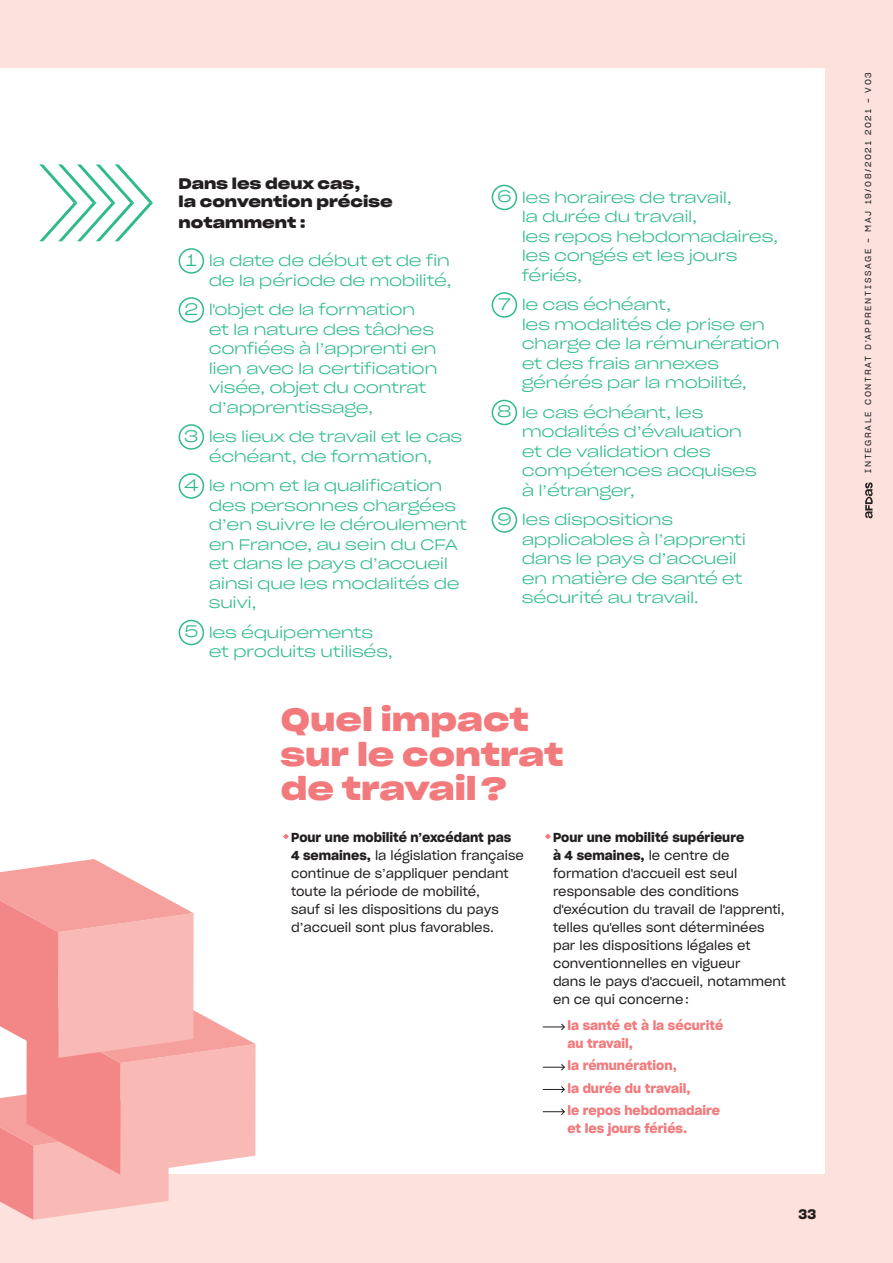
<style>
.page{position:relative;width:893px;height:1263px;background:#fde1dd}
.page>*{position:absolute;margin:0;border:0;box-sizing:border-box;transform-origin:0 0}
.t1{font:31.5px/34.5px "Sharp Grotesk Semi Bold 25";color:#f27a7c}
.t2{font:15px/19.5px "Sharp Grotesk Light 25";letter-spacing:-.03em;color:#2fba8c}
.t3{font:15px/18px "Sharp Grotesk Semi Bold 25";color:#231f20}
.t4{font:13.5px "Sharp Grotesk Semi Bold 20";color:#231f20}
.t5{font:12.75px/18px "Sharp Grotesk Book 20";color:#231f20}
.t6{font:12.75px/22.2px "Sharp Grotesk Semi Bold 20";color:#f27a7c}
.t7{font:12.75px/18px "Sharp Grotesk Semi Bold 20";color:#231f20}
.t8{font:8.55px "Sharp Grotesk Book 20";letter-spacing:.2em;color:#231f20}
.s1{font-size:16.5px}
.s2{font-family:"Sharp Grotesk Semi Bold 20"}
.s3{font-family:"Sharp Grotesk Book 20"}
</style>
<div class="page">
<div style="left:0;top:68px;width:825px;height:1106px;background:#fff"></div>
<svg style="left:39px;top:164px;width:114px;height:77px"></svg>
<svg style="left:0;top:859px;width:256px;height:361px"></svg>
<svg style="left:865px;top:482px;width:8px;height:36px"></svg>
<svg style="left:283px;top:834px;width:6px;height:5px"></svg>
<svg style="left:545px;top:834px;width:6px;height:5px"></svg>
<svg style="left:543px;top:1023px;width:22px;height:7px"></svg>
<svg style="left:543px;top:1064px;width:22px;height:7px"></svg>
<svg style="left:543px;top:1086px;width:22px;height:7px"></svg>
<svg style="left:543px;top:1108px;width:22px;height:7px"></svg>
<div style="left:179px;top:248px;width:25px;height:26px;border:2px solid #2fba8c;border-radius:50%"></div>
<div style="left:179px;top:297px;width:25px;height:26px;border:2px solid #2fba8c;border-radius:50%"></div>
<div style="left:179px;top:424px;width:25px;height:26px;border:2px solid #2fba8c;border-radius:50%"></div>
<div style="left:179px;top:473px;width:25px;height:26px;border:2px solid #2fba8c;border-radius:50%"></div>
<div style="left:179px;top:620px;width:25px;height:25px;border:2px solid #2fba8c;border-radius:50%"></div>
<div style="left:492px;top:185px;width:25px;height:25px;border:2px solid #2fba8c;border-radius:50%"></div>
<div style="left:492px;top:292px;width:25px;height:26px;border:2px solid #2fba8c;border-radius:50%"></div>
<div style="left:492px;top:400px;width:25px;height:25px;border:2px solid #2fba8c;border-radius:50%"></div>
<div style="left:492px;top:507px;width:25px;height:26px;border:2px solid #2fba8c;border-radius:50%"></div>
<p class="t3" style="left:179px;top:174px;width:216px">Dans les deux cas,<br>la convention précise</p>
<p class="t3" style="left:179px;top:213px;width:129px">notamment :</p>
<p class="t2" style="left:186px;top:250px;width:267px;text-align:right"><span class="s1">1</span> la date de début et de fin de la période de mobilité,</p>
<p class="t2" style="left:209px;top:299px;width:230px;text-indent:-24px"><span class="s1">2</span> l'objet de la formation et la nature des tâches confiées à l’apprenti en lien avec la certification visée, objet du contrat d’apprentissage,</p>
<p class="t2" style="left:184px;top:426px;width:280px;text-align:center"><span class="s1">3</span> les lieux de travail et le cas échéant, de formation,</p>
<p class="t2" style="left:209px;top:475px;width:260px;text-indent:-24px"><span class="s1">4</span> le nom et la qualification des personnes chargées d’en suivre le déroulement en France, au sein du CFA et dans le pays d’accueil ainsi que les modalités de suivi,</p>
<p class="t2" style="left:209px;top:622px;width:186px;text-indent:-25px"><span class="s1">5</span> les équipements et produits utilisés,</p>
<p class="t2" style="left:522px;top:187px;width:258px;text-indent:-25px"><span class="s1">6</span> les horaires de travail,<br>la durée du travail,<br>les repos hebdomadaires, les congés et les jours fériés,</p>
<p class="t2" style="left:522px;top:294px;width:259px;text-indent:-24px"><span class="s1">7</span> le cas échéant,<br>les modalités de prise en charge de la rémunération et des frais annexes générés par la mobilité,</p>
<p class="t2" style="left:522px;top:402px;width:237px;text-indent:-25px"><span class="s1">8</span> le cas échéant, les modalités d’évaluation et de validation des compétences acquises à l’étranger,</p>
<p class="t2" style="left:522px;top:509px;width:226px;text-indent:-25px"><span class="s1">9</span> les dispositions applicables à l’apprenti dans le pays d’accueil en matière de santé et sécurité au travail.</p>
<h1 class="t1" style="left:281px;top:700px;width:284px">Quel impact sur le contrat de travail?</h1>
<p class="t7" style="left:291px;top:827px;width:221px">Pour une mobilité n’excédant pas</p>
<p class="t5" style="left:291px;top:845px;width:234px"><span class="s2">4 semaines,</span> la législation française continue de s’appliquer pendant toute la période de mobilité,<br>sauf si les dispositions du pays d’accueil sont plus favorables.</p>
<p class="t7" style="left:553px;top:827px;width:193px">Pour une mobilité supérieure à 4 semaines, <span class="s3">le centre de</span></p>
<p class="t5" style="left:553px;top:863px;width:234px">formation d'accueil est seul responsable des conditions d'exécution du travail de l'apprenti, telles qu'elles sont déterminées par les dispositions légales et conventionnelles en vigueur<br>dans le pays d'accueil, notamment en ce qui concerne:</p>
<p class="t6" style="left:567px;top:1016px;width:157px;line-height:18px">la santé et à la sécurité au travail,</p>
<p class="t6" style="left:567px;top:1054px;width:154px">la rémunération,<br>la durée du travail,<br>le repos hebdomadaire</p>
<p class="t6" style="left:567px;top:1116px;width:121px">et les jours fériés.</p>
<p class="t4" style="left:798px;top:1203px;width:19px">33</p>
<p class="t8" style="left:861px;top:473px;width:402px;rotate:-90deg">INTEGRALE CONTRAT D'APPRENTISSAGE - MAJ 19/08/2021 2021 - V03</p>
</div>
